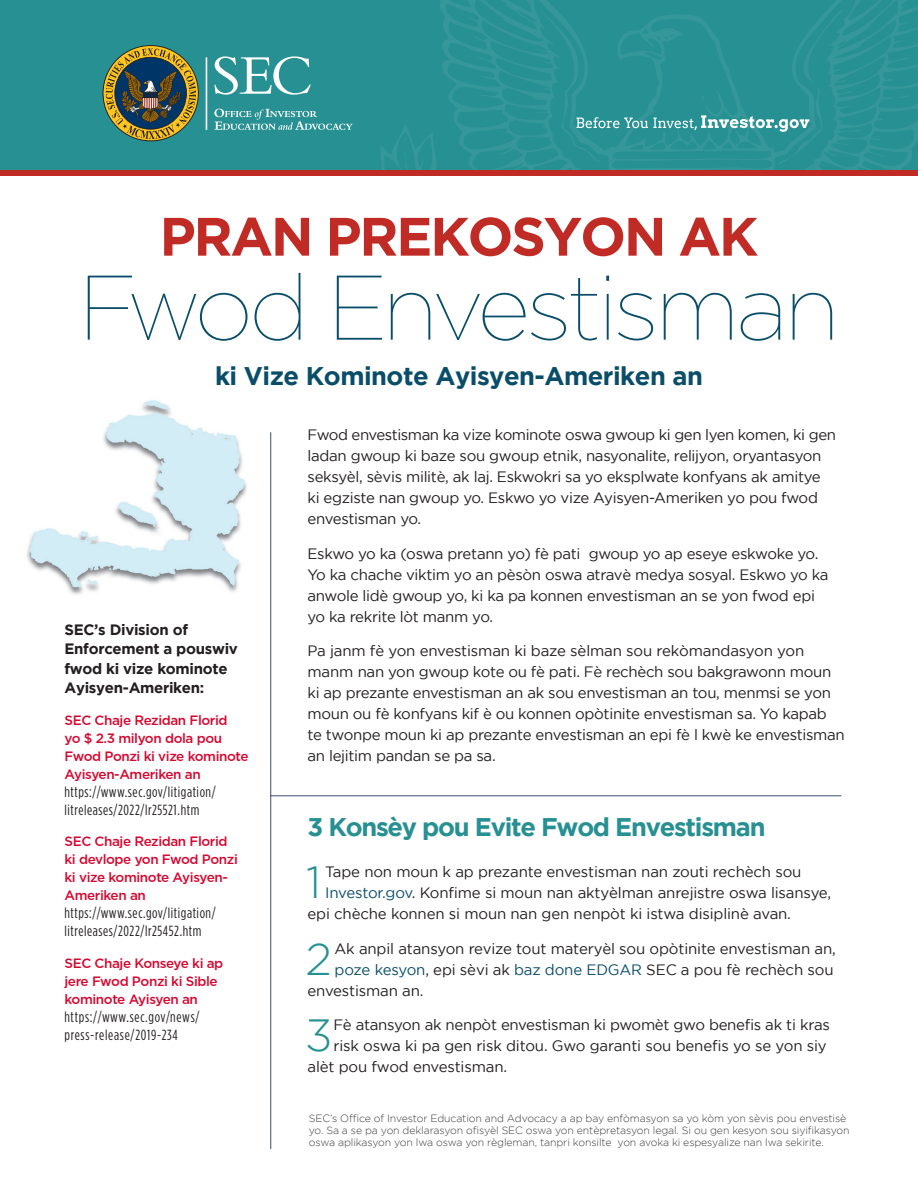
<style>
.page{position:relative;width:918px;height:1188px;background:#fff}
.page>*{position:absolute;margin:0;border:0;box-sizing:border-box;transform-origin:0 0}
.t1{font:100 91.5px "Gotham";letter-spacing:-.04em;color:#0a4d69}
.t2{font:700 54px "Gotham";letter-spacing:-.04em;color:#c12b25}
.t3{font:300 45px "Gotham";color:#279092}
.t4{font:700 25.5px "Gotham";letter-spacing:-.02em;color:#0a4d69}
.t5{font:700 25.5px "Gotham";letter-spacing:-.05em;color:#279092}
.t6{font:15px/21px "Gotham";letter-spacing:-.02em;color:#231f20}
.t7{font:700 15px/19.5px "Gotham";letter-spacing:-.02em;color:#231f20}
.t8{font:14.7px/18px "Gotham Condensed";letter-spacing:.04em;color:#231f20}
.t9{font:500 13.5px/18px "Gotham Pro";letter-spacing:-.03em;color:#d40830}
.t10{font:300 10.5px/12px "Gotham";letter-spacing:-.01em;color:#3c3c3d}
.s1{color:#0a4d69}
</style>
<div class="page">
<div style="left:0;top:0;width:918px;height:171px;background:#279092"></div>
<svg style="left:368px;top:0;width:550px;height:171px"></svg>
<svg style="left:103px;top:45px;width:96px;height:96px"></svg>
<svg style="left:206px;top:56px;width:147px;height:74px"></svg>
<svg style="left:540px;top:8px;width:309px;height:157px"></svg>
<div style="left:0;top:171px;width:918px;height:5px;background:#c12b25"></div>
<hr style="left:270px;top:432px;width:1px;height:717px;background:#3c4c6e">
<hr style="left:270px;top:796px;width:571px;height:1px;background:#3c4c6e">
<img style="left:26px;top:400px;width:221px;height:195px">
<p class="t2" style="left:160px;top:205px;width:600px">PRAN PREKOSYON AK</p>
<p class="t1" style="left:78px;top:258px;width:763px">Fwod Envestisman</p>
<p class="t4" style="left:215px;top:361px;width:489px">ki Vize Kominote Ayisyen-Ameriken an</p>
<p class="t7" style="left:64px;top:620px;width:175px">SEC’s Division of<br>Enforcement a pouswiv fwod ki vize kominote<br>Ayisyen-Ameriken:</p>
<p class="t9" style="left:64px;top:711px;width:186px">SEC Chaje Rezidan Florid<br>yo $ 2.3 milyon dola pou<br>Fwod Ponzi ki vize kominote<br>Ayisyen‐Ameriken an</p>
<p class="t8" style="left:64px;top:783px;width:153px">https://www.sec.gov/litigation/ litreleases/2022/lr25521.htm</p>
<p class="t9" style="left:64px;top:832px;width:175px">SEC Chaje Rezidan Florid ki devlope yon Fwod Ponzi ki vize kominote Ayisyen‐<br>Ameriken an</p>
<p class="t8" style="left:64px;top:904px;width:153px">https://www.sec.gov/litigation/ litreleases/2022/lr25452.htm</p>
<p class="t9" style="left:64px;top:954px;width:160px">SEC Chaje Konseye ki ap jere Fwod Ponzi ki Sible kominote Ayisyen an</p>
<p class="t8" style="left:64px;top:1008px;width:137px">https://www.sec.gov/news/ press-release/2019-234</p>
<p class="t6" style="left:308px;top:424px;width:530px">Fwod envestisman ka vize kominote oswa gwoup ki gen lyen komen, ki gen ladan gwoup ki baze sou gwoup etnik, nasyonalite, relijyon, oryantasyon seksyèl, sèvis militè, ak laj. Eskwokri sa yo eksplwate konfyans ak amitye ki egziste nan gwoup yo. Eskwo yo vize Ayisyen-Ameriken yo pou fwod envestisman yo.</p>
<p class="t6" style="left:308px;top:543px;width:523px">Eskwo yo ka (oswa pretann yo) fè pati gwoup yo ap eseye eskwoke yo.<br>Yo ka chache viktim yo an pèsòn oswa atravè medya sosyal. Eskwo yo ka anwole lidè gwoup yo, ki ka pa konnen envestisman an se yon fwod epi yo ka rekrite lòt manm yo.</p>
<p class="t6" style="left:308px;top:640px;width:539px">Pa janm fè yon envestisman ki baze sèlman sou rekòmandasyon yon manm nan yon gwoup kote ou fè pati. Fè rechèch sou bakgrawonn moun ki ap prezante envestisman an ak sou envestisman an tou, menmsi se yon moun ou fè konfyans kif è ou konnen opòtinite envestisman sa. Yo kapab te twonpe moun ki ap prezante envestisman an epi fè l kwè ke envestisman an lejitim pandan se pa sa.</p>
<p class="t5" style="left:308px;top:812px;width:460px">3 Konsèy pou Evite Fwod Envestisman</p>
<p class="t3" style="left:306px;top:858px;width:17px">1</p>
<p class="t6" style="left:325px;top:861px;width:478px">Tape non moun k ap prezante envestisman nan zouti rechèch sou</p>
<p class="t6" style="left:325px;top:882px;width:507px"><span class="s1">Investor.gov</span>. Konfime si moun nan aktyèlman anrejistre oswa lisansye,</p>
<p class="t6" style="left:308px;top:903px;width:485px">epi chèche konnen si moun nan gen nenpòt ki istwa disiplinè avan.</p>
<p class="t3" style="left:305px;top:934px;width:28px">2</p>
<p class="t6" style="left:335px;top:938px;width:503px">Ak anpil atansyon revize tout materyèl sou opòtinite envestisman an,</p>
<p class="t6" style="left:335px;top:959px;width:500px"><span class="s1">poze kesyon</span>, epi sèvi ak <span class="s1">baz done EDGAR</span> SEC a pou fè rechèch sou</p>
<p class="t6" style="left:308px;top:980px;width:118px">envestisman an.</p>
<p class="t3" style="left:305px;top:1011px;width:29px">3</p>
<p class="t6" style="left:333px;top:1014px;width:498px">Fè atansyon ak nenpòt envestisman ki pwomèt gwo benefis ak ti kras</p>
<p class="t6" style="left:333px;top:1035px;width:495px">risk oswa ki pa gen risk ditou. Gwo garanti sou benefis yo se yon siy</p>
<p class="t6" style="left:308px;top:1056px;width:201px">alèt pou fwod envestisman.</p>
<p class="t10" style="left:309px;top:1112px;width:542px">SEC’s Office of Investor Education and Advocacy a ap bay enfòmasyon sa yo kòm yon sèvis pou envestisè yo. Sa a se pa yon deklarasyon ofisyèl SEC oswa yon entèpretasyon legal. Si ou gen kesyon sou siyifikasyon oswa aplikasyon yon lwa oswa yon règleman, tanpri konsilte yon avoka ki espesyalize nan lwa sekirite.</p>
</div>
